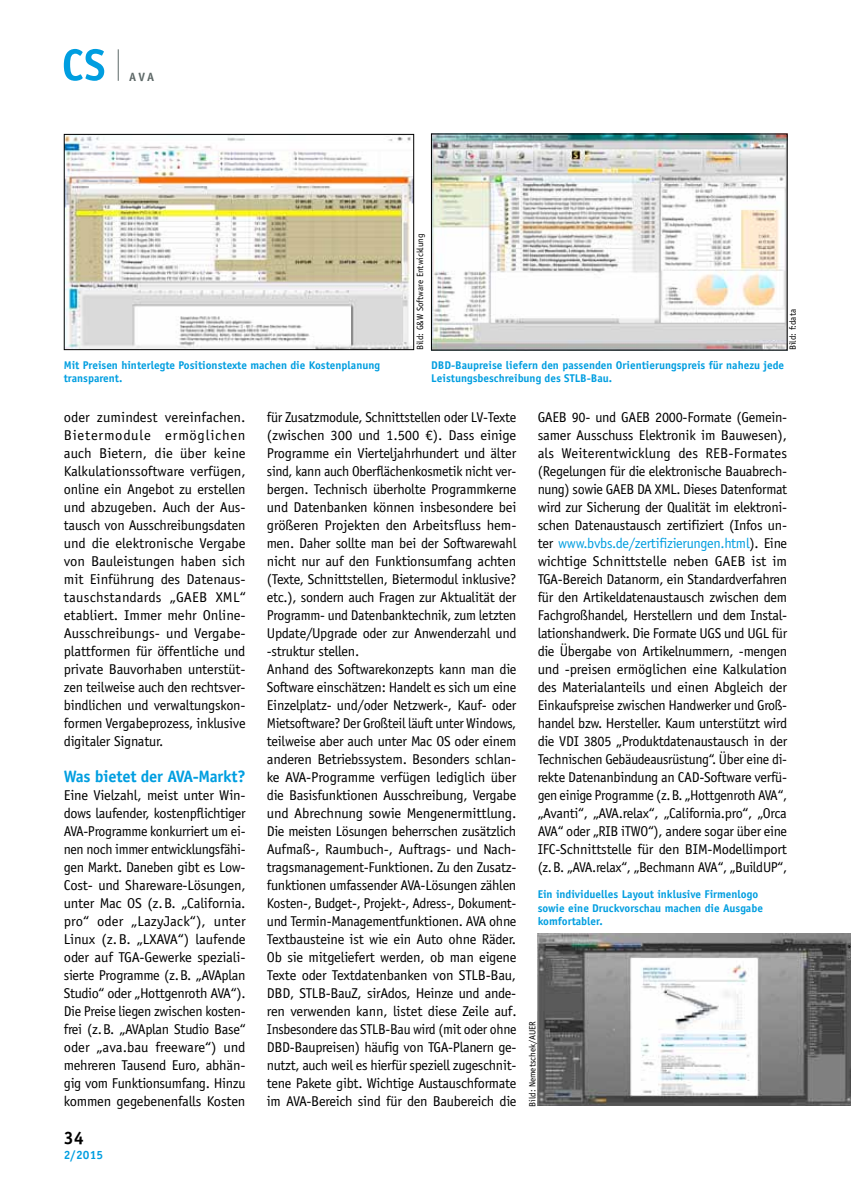
<style>
.page{position:relative;width:851px;height:1191px;background:#fff}
.page>*{position:absolute;margin:0;border:0;box-sizing:border-box;transform-origin:0 0}
.t1{font:700 18px "Officina Sans Std";color:#000}
.t2{font:700 16.5px "Officina Sans Std";letter-spacing:-.015em;color:#009ee0}
.t3{font:14.25px/18px "Officina Sans Std";letter-spacing:-.02em;color:#000;text-align:justify}
.t4{font:700 12px "Officina Sans Std";color:#009ee0}
.t5{font:700 12px "Officina Sans Std";color:#5d6867}
.t6{font:700 11.25px/13.5px "Officina Sans Std";color:#009ee0}
.t7{font:9px "Officina Sans Std";color:#000}
.s1{color:#009ee0}
</style>
<div class="page">
<hr style="left:118px;top:49px;width:1px;height:32px;background:#5d6867">
<svg style="left:64px;top:49px;width:40px;height:32px"></svg>
<img style="left:66px;top:136px;width:346px;height:212px">
<div style="left:64px;top:134px;width:350px;height:216px;border:1px solid #000"></div>
<img style="left:433px;top:136px;width:352px;height:212px">
<img style="left:537px;top:933px;width:313px;height:173px">
<p class="t5" style="left:129px;top:69px;width:27px">AVA</p>
<p class="t7" style="left:414px;top:350px;width:118px;rotate:-90deg">Bild: G&amp;W Software Entwicklung</p>
<p class="t7" style="left:787px;top:350px;width:43px;rotate:-90deg">Bild: f:data</p>
<p class="t6" style="left:64px;top:358px;width:318px">Mit Preisen hinterlegte Positionstexte machen die Kostenplanung transparent.</p>
<p class="t6" style="left:431px;top:358px;width:354px">DBD-Baupreise liefern den passenden Orientierungspreis für nahezu jede<br>Leistungsbeschreibung des STLB-Bau.</p>
<p class="t3" style="left:64px;top:408px;width:183px">oder zumindest vereinfachen.<br>Bietermodule ermöglichen auch Bietern, die über keine Kalkulationssoftware verfügen, online ein Angebot zu erstellen und abzugeben. Auch der Aus&shy;tausch von Ausschreibungsdaten und die elektronische Vergabe von Bauleistungen haben sich mit Einführung des Datenaus&shy;tauschstandards „GAEB XML“ etabliert. Immer mehr Online-Ausschreibungs- und Vergabe&shy;plattformen für öffentliche und private Bauvorhaben unterstüt&shy;zen teilweise auch den rechtsver&shy;bindlichen und verwaltungskon&shy;formen Vergabeprozess, inklusive digitaler Signatur.</p>
<p class="t2" style="left:64px;top:766px;width:183px">Was bietet der AVA-Markt?</p>
<p class="t3" style="left:64px;top:786px;width:183px">Eine Vielzahl, meist unter Win&shy;dows laufender, kostenpflichtiger AVA-Programme konkurriert um ei&shy;nen noch immer entwicklungsfähi&shy;gen Markt. Daneben gibt es Low-Cost- und Shareware-Lösungen, unter Mac OS (z.B. „California. pro“ oder „LazyJack“), unter Linux (z.B. „LXAVA“) laufende oder auf TGA-Gewerke speziali&shy;sierte Programme (z.B. „AVAplan Studio“ oder „Hottgenroth AVA“).<br>Die Preise liegen zwischen kosten&shy;frei (z.B. „AVAplan Studio Base“ oder „ava.bau freeware“) und mehreren Tausend Euro, abhän&shy;gig vom Funktionsumfang. Hinzu kommen gegebenenfalls Kosten</p>
<p class="t1" style="left:64px;top:1127px;width:22px">34</p>
<p class="t4" style="left:64px;top:1147px;width:41px">2/2015</p>
<p class="t3" style="left:267px;top:408px;width:251px;text-align:left">für Zusatzmodule, Schnittstellen oder LV-Texte (zwischen 300 und 1.500 €). Dass einige Programme ein Vierteljahrhundert und älter sind, kann auch Oberflächenkosmetik nicht ver&shy;bergen. Technisch überholte Programmkerne und Datenbanken können insbesondere bei größeren Projekten den Arbeitsfluss hem&shy;men. Daher sollte man bei der Softwarewahl nicht nur auf den Funktionsumfang achten (Texte, Schnittstellen, Bietermodul inklusive? etc.), sondern auch Fragen zur Aktualität der Programm- und Datenbanktechnik, zum letzten Update/Upgrade oder zur Anwenderzahl und -struktur stellen.<br>Anhand des Softwarekonzepts kann man die Software einschätzen: Handelt es sich um eine Einzelplatz- und/oder Netzwerk-, Kauf- oder Mietsoftware? Der Großteil läuft unter Windows, teilweise aber auch unter Mac OS oder einem anderen Betriebssystem. Besonders schlan&shy;ke AVA-Programme verfügen lediglich über die Basisfunktionen Ausschreibung, Vergabe und Abrechnung sowie Mengenermittlung.<br>Die meisten Lösungen beherrschen zusätzlich Aufmaß-, Raumbuch-, Auftrags- und Nach&shy;tragsmanagement-Funktionen. Zu den Zusatz&shy;funktionen umfassender AVA-Lösungen zählen Kosten-, Budget-, Projekt-, Adress-, Dokument&shy;und Termin-Managementfunktionen. AVA ohne Textbausteine ist wie ein Auto ohne Räder.<br>Ob sie mitgeliefert werden, ob man eigene Texte oder Textdatenbanken von STLB-Bau, DBD, STLB-BauZ, sirAdos, Heinze und ande&shy;ren verwenden kann, listet diese Zeile auf.<br>Insbesondere das STLB-Bau wird (mit oder ohne DBD-Baupreisen) häufig von TGA-Planern ge&shy;nutzt, auch weil es hierfür speziell zugeschnit&shy;tene Pakete gibt. Wichtige Austauschformate im AVA-Bereich sind für den Baubereich die</p>
<p class="t3" style="left:537px;top:408px;width:251px">GAEB 90- und GAEB 2000-Formate (Gemein&shy;samer Ausschuss Elektronik im Bauwesen), als Weiterentwicklung des REB-Formates (Regelungen für die elektronische Bauabrech&shy;nung) sowie GAEB DA XML. Dieses Datenformat wird zur Sicherung der Qualität im elektroni&shy;schen Datenaustausch zertifiziert (Infos un&shy;ter <span class="s1">www.bvbs.de/zertifizierungen.html</span>). Eine wichtige Schnittstelle neben GAEB ist im TGA-Bereich Datanorm, ein Standardverfahren für den Artikeldatenaustausch zwischen dem Fachgroßhandel, Herstellern und dem Instal&shy;lationshandwerk. Die Formate UGS und UGL für die Übergabe von Artikelnummern, -mengen und -preisen ermöglichen eine Kalkulation des Materialanteils und einen Abgleich der Einkaufspreise zwischen Handwerker und Groß&shy;handel bzw. Hersteller. Kaum unterstützt wird die VDI 3805 „Produktdatenaustausch in der Technischen Gebäudeausrüstung“. Über eine di&shy;rekte Datenanbindung an CAD-Software verfü&shy;gen einige Programme (z.B. „Hottgenroth AVA“, „Avanti“, „AVA.relax“, „California.pro“, „Orca AVA“ oder „RIB iTWO“), andere sogar über eine IFC-Schnittstelle für den BIM-Modellimport (z.B. „AVA.relax“, „Bechmann AVA“, „BuildUP“,</p>
<p class="t6" style="left:537px;top:887px;width:227px">Ein individuelles Layout inklusive Firmenlogo sowie eine Druckvorschau machen die Ausgabe komfortabler.</p>
<p class="t7" style="left:527px;top:1106px;width:87px;rotate:-90deg">Bild: Nemetschek/AUER</p>
</div>
